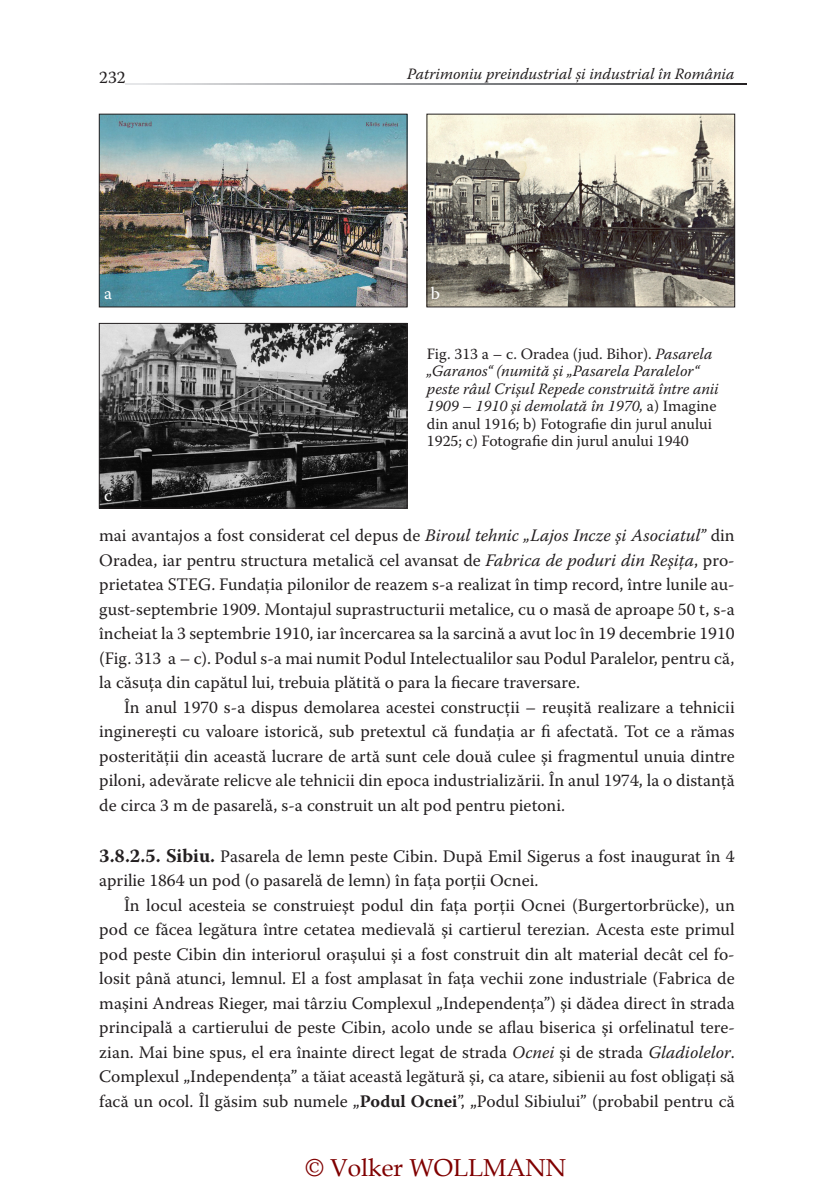
<style>
.page{position:relative;width:834px;height:1196px;background:#fff}
.page>*{position:absolute;margin:0;border:0;box-sizing:border-box;transform-origin:0 0}
.t1{font:24.5px "Book Antiqua";color:#800000}
.t2{font:17.5px/24.5px "Warnock Pro";color:#231f20;text-align:justify}
.t3{font:17.5px "Warnock Pro";color:#fff}
.t4{font:15.75px/17.5px "Warnock Pro";color:#231f20}
.t5{font:italic 15.75px "Warnock Pro";color:#231f20}
.s1{font-style:italic}
.s2{font-weight:700;font-size:19.25px}
.s3{font-weight:700}
</style>
<div class="page">
<svg style="left:126px;top:83px;width:620px;height:1px"></svg>
<img style="left:101px;top:116px;width:304px;height:189px">
<div style="left:99px;top:114px;width:308px;height:193px;border:1px solid #231f20"></div>
<img style="left:429px;top:116px;width:303px;height:189px">
<div style="left:427px;top:114px;width:307px;height:193px;border:1px solid #231f20"></div>
<img style="left:101px;top:325px;width:304px;height:181px">
<div style="left:99px;top:323px;width:308px;height:185px;border:1px solid #231f20"></div>
<p class="t2" style="left:99px;top:64px;width:28px">232</p>
<p class="t5" style="left:407px;top:64px;width:329px">Patrimoniu preindustrial și industrial în România</p>
<p class="t3" style="left:104px;top:283px;width:9px">a</p>
<p class="t3" style="left:104px;top:484px;width:9px">c</p>
<p class="t3" style="left:431px;top:283px;width:11px">b</p>
<p class="t4" style="left:427px;top:344px;width:293px">Fig. 313 a – c. Oradea (jud. Bihor). <span class="s1">Pasarela „Garanos“ (numită şi „Pasarela Paralelor“ peste râul Crişul Repede construită între anii 1909 – 1910 şi demolată în 1970,</span> a) Imagine din anul 1916; b) Fotografie din jurul anului 1925; c) Fotografie din jurul anului 1940</p>
<p class="t2" style="left:99px;top:523px;width:637px">mai avantajos a fost considerat cel depus de <span class="s1">Biroul tehnic „Lajos Incze şi Asociatul”</span> din Oradea, iar pentru structura metalică cel avansat de <span class="s1">Fabrica de poduri din Reşiţa</span>, pro&shy;prietatea STEG. Fundaţia pilonilor de reazem s-a realizat în timp record, între lunile au&shy;gust-septembrie 1909. Montajul suprastructurii metalice, cu o masă de aproape 50 t, s-a încheiat la 3 septembrie 1910, iar încercarea sa la sarcină a avut loc în 19 decembrie 1910 (Fig. 313 a – c). Podul s-a mai numit Podul Intelectualilor sau Podul Paralelor, pentru că, la căsuţa din capătul lui, trebuia plătită o para la fiecare traversare.</p>
<p class="t2" style="left:99px;top:694px;width:636px;text-indent:25px">În anul 1970 s-a dispus demolarea acestei construcţii – reuşită realizare a tehnicii inginereşti cu valoare istorică, sub pretextul că fundaţia ar fi afectată. Tot ce a rămas posterităţii din această lucrare de artă sunt cele două culee şi fragmentul unuia dintre piloni, adevărate relicve ale tehnicii din epoca industrializării. În anul 1974, la o distanţă de circa 3 m de pasarelă, s-a construit un alt pod pentru pietoni.</p>
<p class="t2" style="left:99px;top:843px;width:636px"><span class="s2">3.8.2.5. Sibiu.</span> Pasarela de lemn peste Cibin. După Emil Sigerus a fost inaugurat în 4 aprilie 1864 un pod (o pasarelă de lemn) în fața porții Ocnei.</p>
<p class="t2" style="left:99px;top:892px;width:637px;text-indent:25px">În locul acesteia se construieşt podul din faţa porţii Ocnei (Burgertorbrücke), un pod ce făcea legătura între cetatea medievală şi cartierul terezian. Acesta este primul pod peste Cibin din interiorul oraşului şi a fost construit din alt material decât cel fo&shy;losit până atunci, lemnul. El a fost amplasat în faţa vechii zone industriale (Fabrica de maşini Andreas Rieger, mai târziu Complexul „Independenţa”) şi dădea direct în strada principală a cartierului de peste Cibin, acolo unde se aflau biserica şi orfelinatul tere&shy;zian. Mai bine spus, el era înainte direct legat de strada <span class="s1">Ocnei</span> şi de strada <span class="s1">Gladiolelor</span>.<br>Complexul „Independenţa” a tăiat această legătură şi, ca atare, sibienii au fost obligaţi să facă un ocol. Îl găsim sub numele „<span class="s3">Podul Ocnei</span>”, „Podul Sibiului” (probabil pentru că</p>
<h1 class="t1" style="left:305px;top:1150px;width:262px">© Volker WOLLMANN</h1>
</div>
